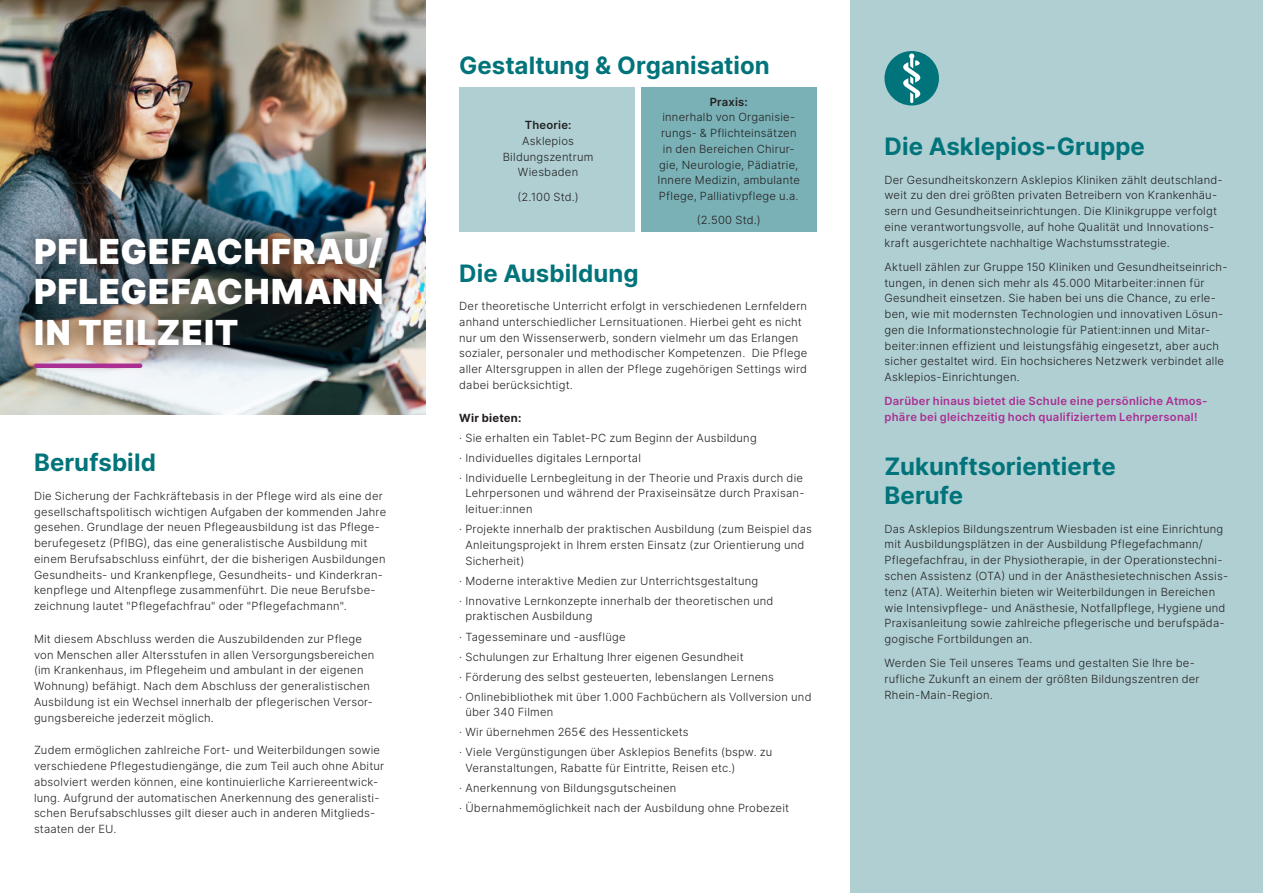
<style>
.page{position:relative;width:1263px;height:893px;background:#fff}
.page>*{position:absolute;margin:0;border:0;box-sizing:border-box;transform-origin:0 0}
.t1{font:900 34.5px/40.5px "Inter";letter-spacing:.025em;color:#fff;text-align:justify}
.t2{font:700 24px/28.8px "Inter";letter-spacing:.005em;color:#00747a}
.t3{font:300 11.25px/15.8px "Inter";letter-spacing:.02em;color:#231f20}
.t4{font:600 11.25px/15.8px "Inter";letter-spacing:.02em;color:#ab2e92}
.t5{font:600 11.25px "Inter";letter-spacing:.02em;color:#231f20}
.t6{font:700 11.25px "Inter";letter-spacing:.025em;color:#231f20}
</style>
<div class="page">
<div style="left:850px;top:0;width:413px;height:893px;background:#afcfd3"></div>
<img style="left:0;top:0;width:425px;height:415px">
<div style="left:16px;top:218px;width:386px;height:147px;background:#231f20;opacity:.6"></div>
<div style="left:36px;top:363px;width:104px;height:5px;background:#ab2e92"></div>
<div style="left:884px;top:51px;width:55px;height:54px;background:#00747a;border-radius:50%"></div>
<svg style="left:903px;top:53px;width:17px;height:50px"></svg>
<div style="left:459px;top:87px;width:176px;height:145px;background:#afcfd3"></div>
<div style="left:641px;top:87px;width:175px;height:145px;background:#79b1b6"></div>
<h1 class="t1" style="left:34px;top:230px;width:351px">PFLEGEFACHFRAU/ PFLEGEFACHMANN IN TEILZEIT</h1>
<h2 class="t2" style="left:34px;top:447px;width:123px">Berufsbild</h2>
<p class="t3" style="left:34px;top:488px;width:354px">Die Sicherung der Fachkräftebasis in der Pflege wird als eine der gesellschaftspolitisch wichtigen Aufgaben der kommenden Jahre gesehen. Grundlage der neuen Pflegeausbildung ist das Pflege&shy;berufegesetz (PflBG), das eine generalistische Ausbildung mit einem Berufsabschluss einführt, der die bisherigen Ausbildungen Gesundheits- und Krankenpflege, Gesundheits- und Kinderkran&shy;kenpflege und Altenpflege zusammenführt. Die neue Berufsbe&shy;zeichnung lautet "Pflegefachfrau" oder "Pflegefachmann".</p>
<p class="t3" style="left:34px;top:631px;width:342px">Mit diesem Abschluss werden die Auszubildenden zur Pflege von Menschen aller Altersstufen in allen Versorgungsbereichen (im Krankenhaus, im Pflegeheim und ambulant in der eigenen Wohnung) befähigt. Nach dem Abschluss der generalistischen Ausbildung ist ein Wechsel innerhalb der pflegerischen Versor&shy;gungsbereiche jederzeit möglich.</p>
<p class="t3" style="left:34px;top:742px;width:352px">Zudem ermöglichen zahlreiche Fort- und Weiterbildungen sowie verschiedene Pflegestudiengänge, die zum Teil auch ohne Abitur absolviert werden können, eine kontinuierliche Karriereentwick&shy;lung. Aufgrund der automatischen Anerkennung des generalisti&shy;schen Berufsabschlusses gilt dieser auch in anderen Mitglieds&shy;staaten der EU.</p>
<h2 class="t2" style="left:459px;top:50px;width:312px">Gestaltung &amp; Organisation</h2>
<p class="t5" style="left:525px;top:117px;width:48px">Theorie:</p>
<p class="t3" style="left:503px;top:133px;width:92px;text-align:center">Asklepios<br>Bildungszentrum<br>Wiesbaden</p>
<p class="t3" style="left:517px;top:189px;width:63px">(2.100 Std.)</p>
<p class="t5" style="left:710px;top:93px;width:40px">Praxis:</p>
<p class="t3" style="left:658px;top:109px;width:144px;text-align:center">innerhalb von Organisie&shy;rungs- &amp; Pflichteinsätzen in den Bereichen Chirur&shy;gie, Neurologie, Pädiatrie,<br>Innere Medizin, ambulante<br>Pflege, Palliativpflege u.a.</p>
<p class="t3" style="left:697px;top:212px;width:65px">(2.500 Std.)</p>
<h2 class="t2" style="left:459px;top:258px;width:181px">Die Ausbildung</h2>
<p class="t3" style="left:459px;top:298px;width:350px">Der theoretische Unterricht erfolgt in verschiedenen Lernfeldern anhand unterschiedlicher Lernsituationen. Hierbei geht es nicht nur um den Wissenserwerb, sondern vielmehr um das Erlangen sozialer, personaler und methodischer Kompetenzen. Die Pflege aller Altersgruppen in allen der Pflege zugehörigen Settings wird dabei berücksichtigt.</p>
<p class="t6" style="left:459px;top:409px;width:64px">Wir bieten:</p>
<p class="t3" style="left:459px;top:427px;width:345px;line-height:20px">· Sie erhalten ein Tablet-PC zum Beginn der Ausbildung<br>· Individuelles digitales Lernportal<br>· Individuelle Lernbegleitung in der Theorie und Praxis durch die</p>
<p class="t3" style="left:465px;top:485px;width:340px">Lehrpersonen und während der Praxiseinsätze durch Praxisan&shy;leituer:innen</p>
<p class="t3" style="left:465px;top:521px;width:348px;text-indent:-6px">· Projekte innerhalb der praktischen Ausbildung (zum Beispiel das<br>Anleitungsprojekt in Ihrem ersten Einsatz (zur Orientierung und<br>Sicherheit)</p>
<p class="t3" style="left:459px;top:570px;width:316px;line-height:20px">· Moderne interaktive Medien zur Unterrichtsgestaltung<br>· Innovative Lernkonzepte innerhalb der theoretischen und</p>
<p class="t3" style="left:459px;top:606px;width:354px;line-height:20px;text-indent:6px">praktischen Ausbildung<br>· Tagesseminare und -ausflüge<br>· Schulungen zur Erhaltung Ihrer eigenen Gesundheit<br>· Förderung des selbst gesteuerten, lebenslangen Lernens<br>· Onlinebibliothek mit über 1.000 Fachbüchern als Vollversion und</p>
<p class="t3" style="left:459px;top:702px;width:315px;line-height:20px;text-indent:6px">über 340 Filmen<br>· Wir übernehmen 265€ des Hessentickets<br>· Viele Vergünstigungen über Asklepios Benefits (bspw. zu</p>
<p class="t3" style="left:459px;top:758px;width:331px;line-height:20px;text-indent:6px">Veranstaltungen, Rabatte für Eintritte, Reisen etc.)<br>· Anerkennung von Bildungsgutscheinen<br>· Übernahmemöglichkeit nach der Ausbildung ohne Probezeit</p>
<h2 class="t2" style="left:884px;top:131px;width:262px">Die Asklepios-Gruppe</h2>
<p class="t3" style="left:884px;top:171px;width:340px">Der Gesundheitskonzern Asklepios Kliniken zählt deutschland&shy;weit zu den drei größten privaten Betreibern von Krankenhäu&shy;sern und Gesundheitseinrichtungen. Die Klinikgruppe verfolgt eine verantwortungsvolle, auf hohe Qualität und Innovations&shy;kraft ausgerichtete nachhaltige Wachstumsstrategie.</p>
<p class="t3" style="left:884px;top:259px;width:344px">Aktuell zählen zur Gruppe 150 Kliniken und Gesundheitseinrich&shy;tungen, in denen sich mehr als 45.000 Mitarbeiter:innen für Gesundheit einsetzen. Sie haben bei uns die Chance, zu erle&shy;ben, wie mit modernsten Technologien und innovativen Lösun&shy;gen die Informationstechnologie für Patient:innen und Mitar&shy;beiter:innen effizient und leistungsfähig eingesetzt, aber auch sicher gestaltet wird. Ein hochsicheres Netzwerk verbindet alle Asklepios-Einrichtungen.</p>
<p class="t4" style="left:884px;top:393px;width:324px">Darüber hinaus bietet die Schule eine persönliche Atmos&shy;phäre bei gleichzeitig hoch qualifiziertem Lehrpersonal!</p>
<h2 class="t2" style="left:884px;top:451px;width:233px">Zukunftsorientierte<br>Berufe</h2>
<p class="t3" style="left:884px;top:521px;width:345px">Das Asklepios Bildungszentrum Wiesbaden ist eine Einrichtung mit Ausbildungsplätzen in der Ausbildung Pflegefachmann/ Pflegefachfrau, in der Physiotherapie, in der Operationstechni&shy;schen Assistenz (OTA) und in der Anästhesietechnischen Assis&shy;tenz (ATA). Weiterhin bieten wir Weiterbildungen in Bereichen wie Intensivpflege- und Anästhesie, Notfallpflege, Hygiene und Praxisanleitung sowie zahlreiche pflegerische und berufspäda&shy;gogische Fortbildungen an.</p>
<p class="t3" style="left:884px;top:655px;width:317px">Werden Sie Teil unseres Teams und gestalten Sie Ihre be&shy;rufliche Zukunft an einem der größten Bildungszentren der<br>Rhein-Main-Region.</p>
</div>
